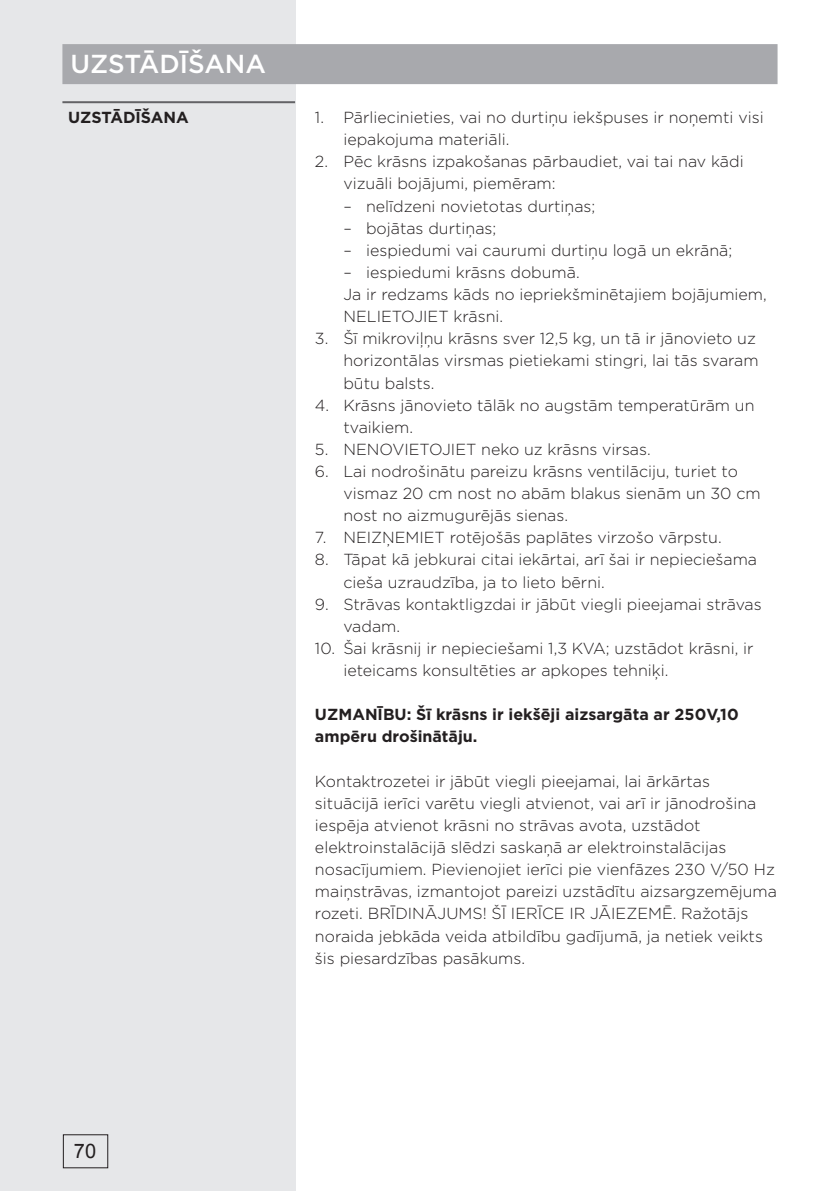
<style>
.page{position:relative;width:840px;height:1191px;background:#fff}
.page>*{position:absolute;margin:0;border:0;box-sizing:border-box;transform-origin:0 0}
.t1{font:500 26px "Gotham";color:#fff}
.t2{font:20px "Arial";color:#231f20}
.t3{font:300 16px/22.2px "Gotham";color:#231f20}
.t4{font:700 16px/22.2px "Gotham";color:#231f20}
</style>
<div class="page">
<div style="left:0;top:0;width:295px;height:1191px;background:#e6e7e9"></div>
<hr style="left:62px;top:101px;width:233px;height:2px;background:#636366">
<div style="left:63px;top:1134px;width:45px;height:34px;border:1px solid #231f20"></div>
<div style="left:62px;top:44px;width:715px;height:40px;background:#a8a9ad"></div>
<h1 class="t1" style="left:70px;top:47px;width:197px">U ZSTĀDĪŠANA</h1>
<p class="t4" style="left:68px;top:106px;width:121px">UZSTĀDĪŠANA</p>
<p class="t3" style="left:343px;top:106px;width:421px;text-indent:-28px">1. Pārliecinieties, vai no durtiņu iekšpuses ir noņemti visi iepakojuma materiāli.</p>
<p class="t3" style="left:343px;top:150px;width:401px;text-indent:-28px">2. Pēc krāsns izpakošanas pārbaudiet, vai tai nav kādi vizuāli bojājumi, piemēram:</p>
<p class="t3" style="left:343px;top:194px;width:253px">– nelīdzeni novietotas durtiņas;</p>
<p class="t3" style="left:343px;top:216px;width:154px">– bojātas durtiņas;</p>
<p class="t3" style="left:343px;top:239px;width:390px">– iespiedumi vai caurumi durtiņu logā un ekrānā;</p>
<p class="t3" style="left:343px;top:261px;width:425px">– iespiedumi krāsns dobumā.<br>Ja ir redzams kāds no iepriekšminētajiem bojājumiem,<br>NELIETOJIET krāsni.</p>
<p class="t3" style="left:343px;top:327px;width:416px;text-indent:-28px">3. Šī mikroviļņu krāsns sver 12,5 kg, un tā ir jānovieto uz horizontālas virsmas pietiekami stingri, lai tās svaram būtu balsts.</p>
<p class="t3" style="left:343px;top:393px;width:412px;text-indent:-28px">4. Krāsns jānovieto tālāk no augstām temperatūrām un tvaikiem.</p>
<p class="t3" style="left:315px;top:438px;width:337px">5. NENOVIETOJIET neko uz krāsns virsas.</p>
<p class="t3" style="left:343px;top:460px;width:418px;text-indent:-28px">6. Lai nodrošinātu pareizu krāsns ventilāciju, turiet to vismaz 20 cm nost no abām blakus sienām un 30 cm nost no aizmugurējās sienas.</p>
<p class="t3" style="left:315px;top:526px;width:408px">7. NEIZŅEMIET rotējošās paplātes virzošo vārpstu.</p>
<p class="t3" style="left:343px;top:548px;width:415px;text-indent:-28px">8. Tāpat kā jebkurai citai iekārtai, arī šai ir nepieciešama cieša uzraudzība, ja to lieto bērni.</p>
<p class="t3" style="left:343px;top:592px;width:419px;text-indent:-28px">9. Strāvas kontaktligzdai ir jābūt viegli pieejamai strāvas vadam.</p>
<p class="t3" style="left:343px;top:637px;width:411px;text-indent:-28px">10. Šai krāsnij ir nepieciešami 1,3 KVA; uzstādot krāsni, ir ieteicams konsultēties ar apkopes tehniķi.</p>
<p class="t4" style="left:315px;top:703px;width:425px">UZMANĪBU : Šī krāsns ir iekšēji aizsargāta ar 250V,10 ampēru drošinātāju.</p>
<p class="t3" style="left:315px;top:769px;width:463px">Kontaktrozetei ir jābūt viegli pieejamai, lai ārkārtas situācijā ierīci varētu viegli atvienot, vai arī ir jānodrošina iespēja atvienot krāsni no strāvas avota, uzstādot elektroinstalācijā slēdzi saskaņā ar elektroinstalācijas nosacījumiem. Pievienojiet ierīci pie vienfāzes 230 V/50 Hz maiņstrāvas, izmantojot pareizi uzstādītu aizsargzemējuma rozeti. BRĪDINĀJUMS! ŠĪ IERĪCE IR JĀIEZEMĒ. Ražotājs noraida jebkāda veida atbildību gadījumā, ja netiek veikts šis piesardzības pasākums.</p>
<p class="t2" style="left:74px;top:1138px;width:24px">70</p>
</div>
